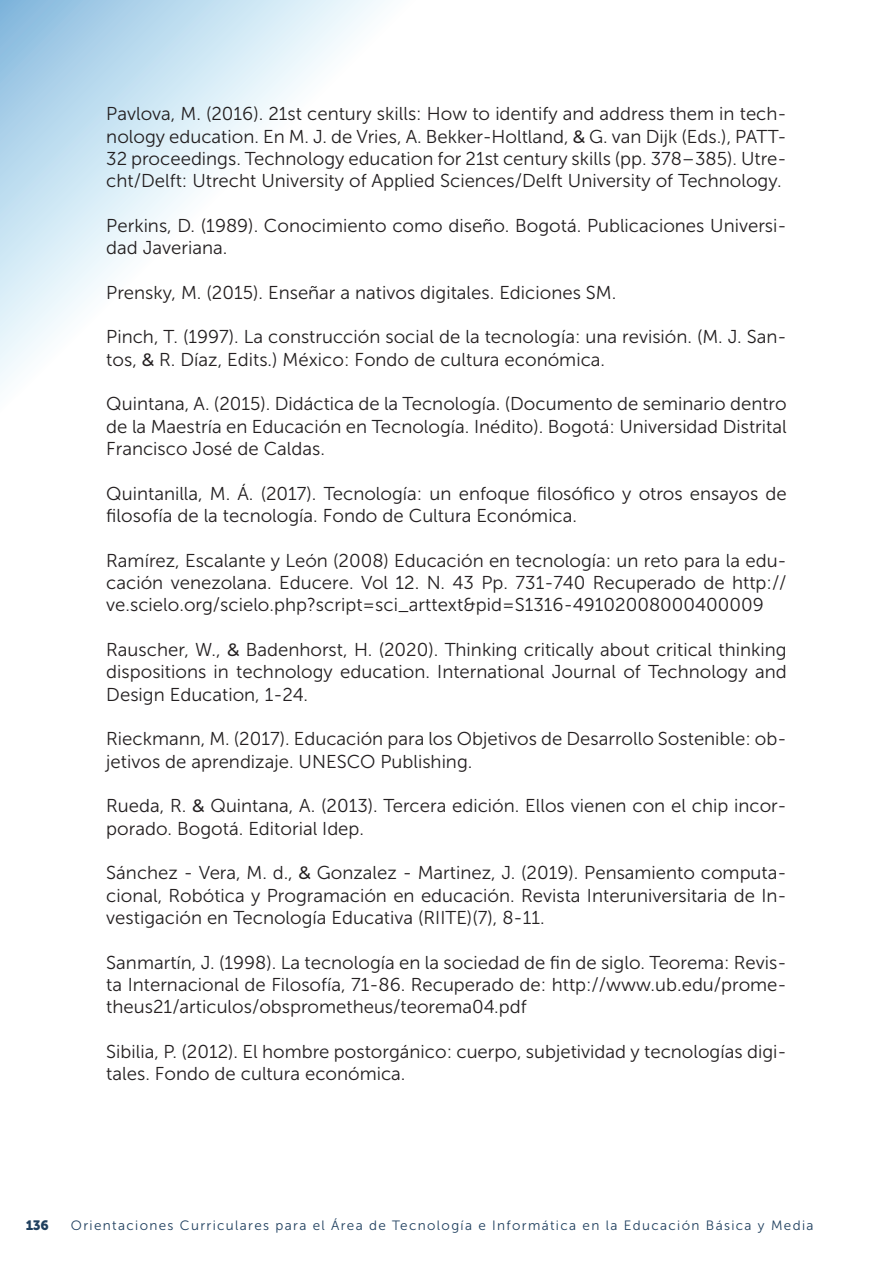
<style>
.page{position:relative;width:893px;height:1263px;background:#fff}
.page>*{position:absolute;margin:0;border:0;box-sizing:border-box;transform-origin:0 0}
.t1{font:18.6px/22.4px "Museo Sans 300";color:#231f20;text-align:justify}
.t2{font:13.5px "Museo Sans 300";letter-spacing:.1em;color:#20405f}
.t3{font:13.5px "Museo Sans 900";color:#20405f}
.s1{font-family:"Montserrat";font-weight:500;font-size:18px}
</style>
<div class="page">
<svg style="left:0;top:0;width:385px;height:385px"></svg>
<p class="t1" style="left:106px;top:103px;width:682px">Pavlova, M. (2016). 21st century skills: How to identify and address them in tech&shy;nology education. En M. J. de Vries, A. Bekker-Holtland, <span class="s1">&amp;</span> G. van Dijk (Eds.), PATT-32 proceedings. Technology education for 21st century skills (pp. 378–385). Utre&shy;cht/Delft: Utrecht University of Applied Sciences/Delft University of Technology.</p>
<p class="t1" style="left:106px;top:214px;width:682px">Perkins, D. (1989). Conocimiento como diseño. Bogotá. Publicaciones Universi&shy;dad Javeriana.</p>
<p class="t1" style="left:106px;top:281px;width:511px">Prensky, M. (2015). Enseñar a nativos digitales. Ediciones SM.</p>
<p class="t1" style="left:106px;top:326px;width:682px">Pinch, T. (1997). La construcción social de la tecnología: una revisión. (M. J. San&shy;tos, <span class="s1">&amp;</span> R. Díaz, Edits.) México: Fondo de cultura económica.</p>
<p class="t1" style="left:106px;top:393px;width:682px">Quintana, A. (2015). Didáctica de la Tecnología. (Documento de seminario dentro de la Maestría en Educación en Tecnología. Inédito). Bogotá: Universidad Distrital Francisco José de Caldas.</p>
<p class="t1" style="left:106px;top:482px;width:682px">Quintanilla, M. Á. (2017). Tecnología: un enfoque filosófico y otros ensayos de filosofía de la tecnología. Fondo de Cultura Económica.</p>
<p class="t1" style="left:106px;top:549px;width:682px">Ramírez, Escalante y León (2008) Educación en tecnología: un reto para la edu&shy;cación venezolana. Educere. Vol 12. N. 43 Pp. 731-740 Recuperado de http:// ve.scielo.org/scielo.php?script=sci_arttext&amp;pid=S1316-49102008000400009</p>
<p class="t1" style="left:106px;top:638px;width:682px">Rauscher, W., <span class="s1">&amp;</span> Badenhorst, H. (2020). Thinking critically about critical thinking dispositions in technology education. International Journal of Technology and Design Education, 1-24.</p>
<p class="t1" style="left:106px;top:728px;width:682px">Rieckmann, M. (2017). Educación para los Objetivos de Desarrollo Sostenible: ob&shy;jetivos de aprendizaje. UNESCO Publishing.</p>
<p class="t1" style="left:106px;top:795px;width:682px">Rueda, R. <span class="s1">&amp;</span> Quintana, A. (2013). Tercera edición. Ellos vienen con el chip incor&shy;porado. Bogotá. Editorial Idep.</p>
<p class="t1" style="left:106px;top:862px;width:682px">Sánchez - Vera, M. d., <span class="s1">&amp;</span> Gonzalez - Martinez, J. (2019). Pensamiento computa&shy;cional, Robótica y Programación en educación. Revista Interuniversitaria de In&shy;vestigación en Tecnología Educativa (RIITE)(7), 8-11.</p>
<p class="t1" style="left:106px;top:951px;width:682px">Sanmartín, J. (1998). La tecnología en la sociedad de fin de siglo. Teorema: Revis&shy;ta Internacional de Filosofía, 71-86. Recuperado de: http://www.ub.edu/prome&shy;theus21/articulos/obsprometheus/teorema04.pdf</p>
<p class="t1" style="left:106px;top:1040px;width:682px">Sibilia, P. (2012). El hombre postorgánico: cuerpo, subjetividad y tecnologías digi&shy;tales. Fondo de cultura económica.</p>
<p class="t3" style="left:26px;top:1217px;width:25px">136</p>
<p class="t2" style="left:71px;top:1217px;width:744px">Orientaciones Curriculares para el Área de Tecnología e Informática en la Educación Básica y Media</p>
</div>
